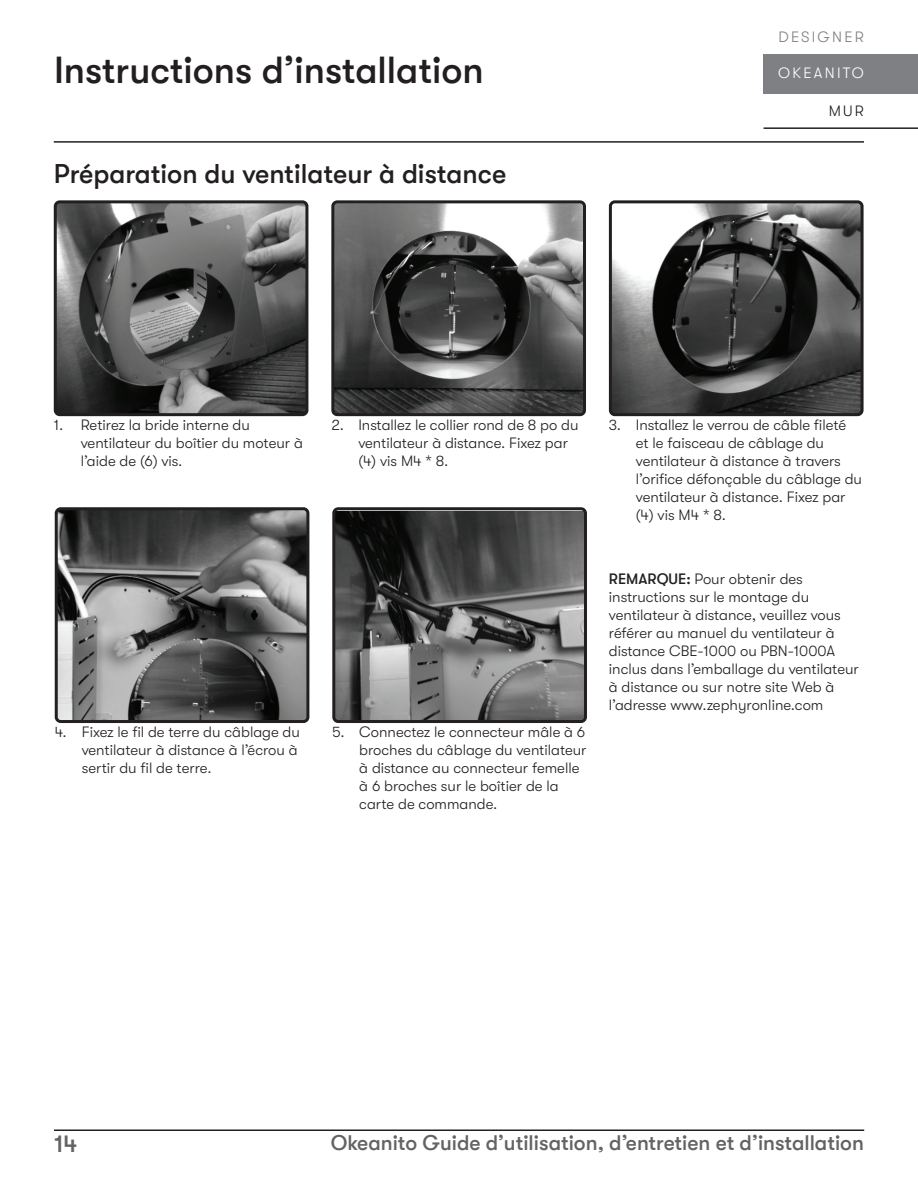
<style>
.page{position:relative;width:918px;height:1188px;background:#fff}
.page>*{position:absolute;margin:0;border:0;box-sizing:border-box;transform-origin:0 0}
.t1{font:500 37.5px "GT Walsheim";color:#231f20}
.t2{font:500 27px "GT Walsheim";color:#231f20}
.t3{font:500 24px "GT Walsheim";color:#636366}
.t4{font:500 21px "GT Walsheim";color:#636366}
.t5{font:300 15px/18px "GT Walsheim";color:#231f20}
.t6{font:300 15px "GT Walsheim";letter-spacing:.15em;color:#7e8083}
.t7{font:300 15px "GT Walsheim";letter-spacing:.15em;color:#fff}
.s1{font-weight:500}
</style>
<div class="page">
<hr style="left:54px;top:141px;width:810px;height:2px;background:#231f20">
<hr style="left:54px;top:1130px;width:810px;height:1px;background:#231f20">
<div style="left:764px;top:54px;width:154px;height:40px;background:#7e8083"></div>
<hr style="left:764px;top:127px;width:154px;height:2px;background:#231f20">
<img style="left:58px;top:204px;width:246px;height:208px">
<div style="left:54px;top:200px;width:254px;height:216px;border:3px solid #231f20;border-radius:4px"></div>
<img style="left:335px;top:204px;width:247px;height:208px">
<div style="left:331px;top:200px;width:255px;height:216px;border:3px solid #231f20;border-radius:4px"></div>
<img style="left:613px;top:204px;width:247px;height:208px">
<div style="left:609px;top:200px;width:255px;height:216px;border:3px solid #231f20;border-radius:4px"></div>
<img style="left:59px;top:511px;width:246px;height:208px">
<div style="left:55px;top:507px;width:254px;height:216px;border:3px solid #231f20;border-radius:4px"></div>
<img style="left:336px;top:511px;width:247px;height:208px">
<div style="left:332px;top:507px;width:255px;height:216px;border:3px solid #231f20;border-radius:4px"></div>
<p class="t6" style="left:778px;top:28px;width:87px">DESIGNER</p>
<h1 class="t1" style="left:54px;top:49px;width:431px">Instructions d’installation</h1>
<p class="t7" style="left:778px;top:65px;width:87px">OKEANITO</p>
<h2 class="t2" style="left:54px;top:158px;width:454px">Préparation du ventilateur à distance</h2>
<p class="t5" style="left:829px;top:102px;width:37px">MUR</p>
<p class="t5" style="left:81px;top:416px;width:224px;text-indent:-27px">1. Retirez la bride interne du ventilateur du boîtier du moteur à l’aide de (6) vis.</p>
<p class="t5" style="left:636px;top:416px;width:228px;text-indent:-27px">3. Installez le verrou de câble fileté et le faisceau de câblage du ventilateur à distance à travers l’orifice défonçable du câblage du ventilateur à distance. Fixez par (4) vis M4 * 8.</p>
<p class="t5" style="left:358px;top:416px;width:222px;text-indent:-27px">2. Installez le collier rond de 8 po du ventilateur à distance. Fixez par (4) vis M4 * 8.</p>
<p class="t5" style="left:82px;top:723px;width:220px;text-indent:-27px">4. Fixez le fil de terre du câblage du ventilateur à distance à l’écrou à sertir du fil de terre.</p>
<p class="t5" style="left:359px;top:723px;width:229px;text-indent:-27px">5. Connectez le connecteur mâle à 6 broches du câblage du ventilateur à distance au connecteur femelle à 6 broches sur le boîtier de la carte de commande.</p>
<p class="t5" style="left:609px;top:570px;width:251px"><span class="s1">REMARQUE:</span> Pour obtenir des instructions sur le montage du ventilateur à distance, veuillez vous référer au manuel du ventilateur à distance CBE-1000 ou PBN-1000A inclus dans l’emballage du ventilateur à distance ou sur notre site Web à l’adresse www.zephyronline.com</p>
<h3 class="t3" style="left:54px;top:1131px;width:25px">14</h3>
<h3 class="t4" style="left:331px;top:1131px;width:535px">Okeanito Guide d’utilisation, d’entretien et d’installation</h3>
</div>
